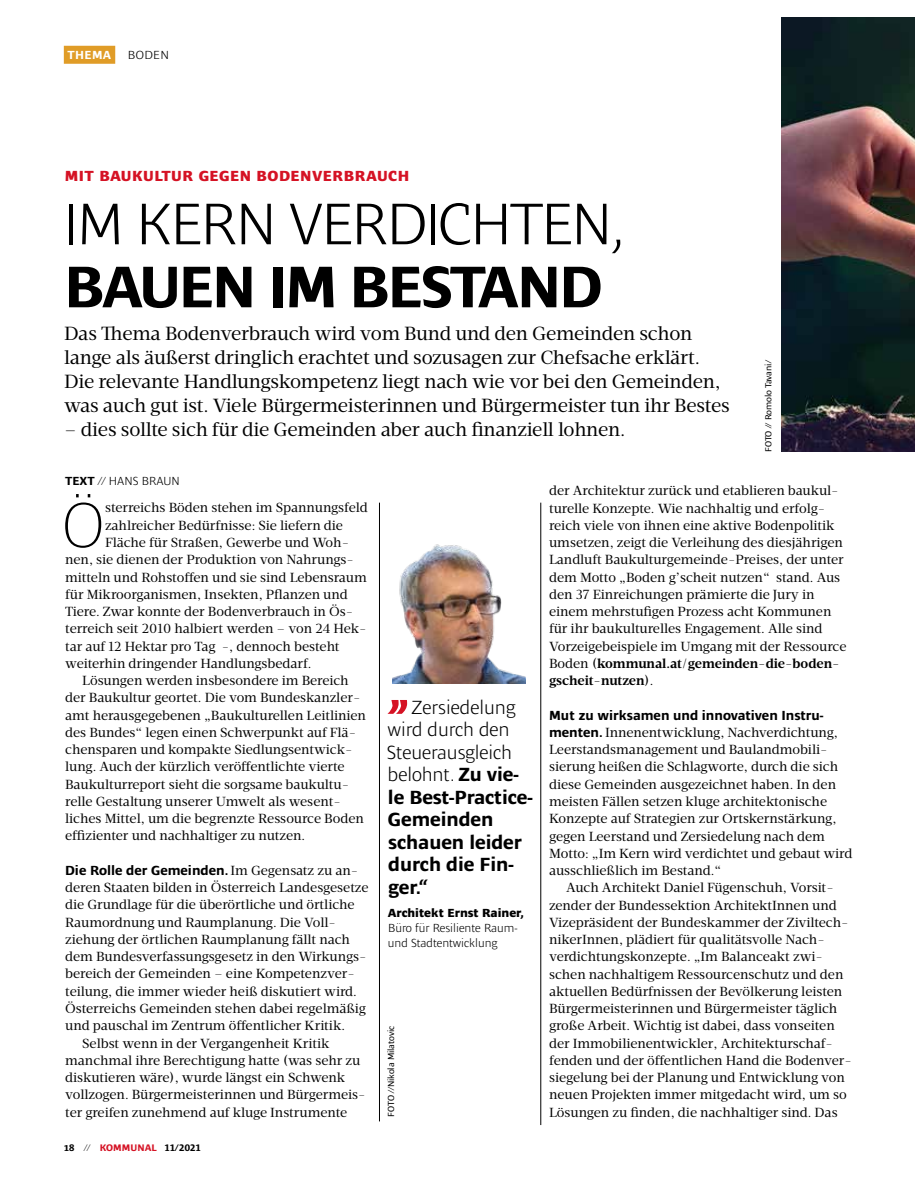
<style>
.page{position:relative;width:915px;height:1191px;background:#fff}
.page>*{position:absolute;margin:0;border:0;box-sizing:border-box;transform-origin:0 0}
.t1{font:100 64.65px "Ardoise Ptf";color:#000}
.t2{font:300 60px "Ardoise Ptf";letter-spacing:-.04em;color:#000}
.t3{font:700 60px "Ardoise Ptf";letter-spacing:-.04em;color:#000}
.t4{font:19.5px/24px "Velino Text";letter-spacing:-.015em;color:#000}
.t5{font:700 19.5px/22.5px "Ardoise Ptf";letter-spacing:-.005em;color:#000}
.t6{font:800 15px "Ardoise Ptf";letter-spacing:.03em;color:#d51224}
.t7{font:13.5px/17.2px "Velino Text";letter-spacing:-.005em;color:#000}
.t8{font:700 13.5px "Ardoise Ptf";color:#000}
.t9{font:300 12px/15px "Ardoise Ptf";color:#000}
.t10{font:800 12px "Ardoise Ptf";color:#000}
.t11{font:300 12px "Ardoise Ptf";color:#000;scale:1.04 1}
.t12{font:700 12px "Ardoise Ptf";letter-spacing:.03em;color:#fff}
.t13{font:700 9.75px "Ardoise Ptf";letter-spacing:.005em;color:#000}
.t14{font:9px "Ardoise Ptf";letter-spacing:-.01em;color:#000}
.s1{font-weight:700}
.s2{font-family:"Velino Text";font-weight:400}
.s3{font-weight:300}
.s4{color:#d51224}
.s5{font-family:"Ardoise Ptf";font-weight:700}
</style>
<div class="page">
<hr style="left:379px;top:502px;width:1px;height:619px;background:#000">
<hr style="left:540px;top:502px;width:1px;height:623px;background:#000">
<img style="left:781px;top:17px;width:133px;height:435px">
<svg style="left:387px;top:700px;width:20px;height:14px"></svg>
<img style="left:392px;top:544px;width:133px;height:139px">
<div style="left:64px;top:46px;width:51px;height:18px;background:#e09c27"></div>
<p class="t12" style="left:67px;top:46px;width:45px">THEMA</p>
<p class="t11" style="left:128px;top:46px;width:41px">BODEN</p>
<p class="t6" style="left:65px;top:165px;width:346px">MIT BAUKULTUR GEGEN BODENVERBRAUCH</p>
<h2 class="t2" style="left:63px;top:179px;width:565px">IM KERN VERDICHTEN,</h2>
<h2 class="t3" style="left:64px;top:242px;width:539px">BAUEN IM BESTAND</h2>
<p class="t4" style="left:64px;top:321px;width:667px;text-indent:58px">ema Bodenverbrauch wird vom Bund und den Gemeinden schon lange als äußerst dringlich erachtet und sozusagen zur Chefsache erklärt.<br>Die relevante Handlungskompetenz liegt nach wie vor bei den Gemeinden, was auch gut ist. Viele Bürgermeisterinnen und Bürgermeister tun ihr Bestes</p>
<h3 class="t4" style="left:64px;top:417px;width:562px">– dies sollte sich für die Gemeinden aber auch finanziell lohnen.</h3>
<h3 class="t4" style="left:64px;top:321px;width:34px">Das</h3>
<p class="t14" style="left:761px;top:452px;width:94px;rotate:-90deg">FOTO // Romolo Tavani/</p>
<p class="t9" style="left:65px;top:472px;width:116px"><span class="s1">TEXT</span> // HANS BRAUN</p>
<h1 class="t1" style="left:63px;top:477px;width:43px">Ö</h1>
<p class="t7" style="left:105px;top:499px;width:264px">sterreichs Böden stehen im Spannungsfeld</p>
<p class="t7" style="left:105px;top:516px;width:239px">zahlreicher Bedürfnisse: Sie liefern die</p>
<p class="t7" style="left:105px;top:534px;width:245px">Fläche für Straßen, Gewerbe und Woh-</p>
<p class="t7" style="left:65px;top:551px;width:290px">nen, sie dienen der Produktion von Nahrungs-</p>
<p class="t7" style="left:65px;top:568px;width:303px">mitteln und Rohstoffen und sie sind Lebensraum</p>
<p class="t7" style="left:65px;top:585px;width:284px">für Mikroorganismen, Insekten, Pflanzen und</p>
<p class="t7" style="left:65px;top:603px;width:289px">Tiere. Zwar konnte der Bodenverbrauch in Ös-</p>
<p class="t7" style="left:65px;top:620px;width:303px">terreich seit 2010 halbiert werden – von 24 Hek-</p>
<p class="t7" style="left:65px;top:637px;width:276px">tar auf 12 Hektar pro Tag -, dennoch besteht</p>
<p class="t7" style="left:65px;top:654px;width:248px">weiterhin dringender Handlungsbedarf.</p>
<p class="t7" style="left:82px;top:672px;width:268px">Lösungen werden insbesondere im Bereich</p>
<p class="t7" style="left:65px;top:689px;width:296px">der Baukultur geortet. Die vom Bundeskanzler-</p>
<p class="t7" style="left:65px;top:706px;width:302px">amt herausgegebenen „Baukulturellen Leitlinien</p>
<p class="t7" style="left:65px;top:724px;width:292px">des Bundes“ legen einen Schwerpunkt auf Flä-</p>
<p class="t7" style="left:65px;top:741px;width:289px">chensparen und kompakte Siedlungsentwick-</p>
<p class="t7" style="left:65px;top:758px;width:281px">lung. Auch der kürzlich veröffentlichte vierte</p>
<p class="t7" style="left:65px;top:775px;width:285px">Baukulturreport sieht die sorgsame baukultu-</p>
<p class="t7" style="left:65px;top:793px;width:277px">relle Gestaltung unserer Umwelt als wesent-</p>
<p class="t7" style="left:65px;top:810px;width:300px">liches Mittel, um die begrenzte Ressource Boden</p>
<p class="t7" style="left:65px;top:827px;width:241px">effizienter und nachhaltiger zu nutzen.</p>
<p class="t8" style="left:65px;top:860px;width:294px">Die Rolle der Gemeinden. <span class="s2">Im Gegensatz zu an-</span></p>
<p class="t7" style="left:65px;top:879px;width:305px">deren Staaten bilden in Österreich Landesgesetze</p>
<p class="t7" style="left:65px;top:896px;width:291px">die Grundlage für die überörtliche und örtliche</p>
<p class="t7" style="left:65px;top:913px;width:272px">Raumordnung und Raumplanung. Die Voll-</p>
<p class="t7" style="left:65px;top:931px;width:286px">ziehung der örtlichen Raumplanung fällt nach</p>
<p class="t7" style="left:65px;top:948px;width:302px">dem Bundesverfassungsgesetz in den Wirkungs-</p>
<p class="t7" style="left:65px;top:965px;width:291px">bereich der Gemeinden – eine Kompetenzver-</p>
<p class="t7" style="left:65px;top:982px;width:293px">teilung, die immer wieder heiß diskutiert wird.</p>
<p class="t7" style="left:65px;top:1000px;width:302px">Österreichs Gemeinden stehen dabei regelmäßig</p>
<p class="t7" style="left:65px;top:1017px;width:281px">und pauschal im Zentrum öffentlicher Kritik.</p>
<p class="t7" style="left:82px;top:1034px;width:249px">Selbst wenn in der Vergangenheit Kritik</p>
<p class="t7" style="left:65px;top:1051px;width:297px">manchmal ihre Berechtigung hatte (was sehr zu</p>
<p class="t7" style="left:65px;top:1069px;width:281px">diskutieren wäre), wurde längst ein Schwenk</p>
<p class="t7" style="left:65px;top:1086px;width:302px">vollzogen. Bürgermeisterinnen und Bürgermeis-</p>
<p class="t7" style="left:65px;top:1103px;width:283px">ter greifen zunehmend auf kluge Instrumente</p>
<p class="t13" style="left:64px;top:1140px;width:138px">18 <span class="s3">//</span> <span class="s4">KOMMUNAL</span> 11/2021</p>
<h3 class="t5" style="left:387px;top:694px;width:147px;text-indent:24px"><span class="s3">Zersiedelung wird durch den<br>Steuerausgleich belohnt.</span> Zu vie&shy;le Best-Practice-<br>Gemeinden schauen leider durch die Fin&shy;ger.“</h3>
<p class="t10" style="left:387px;top:904px;width:138px">Architekt Ernst Rainer,</p>
<p class="t9" style="left:388px;top:920px;width:131px">Büro für Resiliente Raum&shy;und Stadtentwicklung</p>
<p class="t14" style="left:384px;top:1116px;width:92px;rotate:-90deg">FOTO //Nikola Milatovic</p>
<p class="t7" style="left:549px;top:482px;width:299px">der Architektur zurück und etablieren baukul&shy;turelle Konzepte. Wie nachhaltig und erfolg&shy;reich viele von ihnen eine aktive Bodenpolitik umsetzen, zeigt die Verleihung des diesjährigen Landluft Baukulturgemeinde-Preises, der unter dem Motto „Boden g’scheit nutzen“ stand. Aus den 37 Einreichungen prämierte die Jury in einem mehrstufigen Prozess acht Kommunen für ihr baukulturelles Engagement. Alle sind Vorzeigebeispiele im Umgang mit der Ressource Boden (<span class="s1">kommunal.at/gemeinden-die-boden&shy;gscheit-nutzen</span>).</p>
<p class="t8" style="left:549px;top:705px;width:276px">Mut zu wirksamen und innovativen Instru-</p>
<p class="t7" style="left:549px;top:724px;width:305px"><span class="s5">menten.</span> Innenentwicklung, Nachverdichtung, Leerstandsmanagement und Baulandmobili&shy;sierung heißen die Schlagworte, durch die sich diese Gemeinden ausgezeichnet haben. In den meisten Fällen setzen kluge architektonische Konzepte auf Strategien zur Ortskernstärkung, gegen Leerstand und Zersiedelung nach dem Motto: „Im Kern wird verdichtet und gebaut wird ausschließlich im Bestand.“</p>
<p class="t7" style="left:549px;top:879px;width:304px;text-indent:17px">Auch Architekt Daniel Fügenschuh, Vorsit&shy;zender der Bundessektion ArchitektInnen und Vizepräsident der Bundeskammer der Ziviltech&shy;nikerInnen, plädiert für qualitätsvolle Nach&shy;verdichtungskonzepte. „Im Balanceakt zwi&shy;schen nachhaltigem Ressourcenschutz und den aktuellen Bedürfnissen der Bevölkerung leisten Bürgermeisterinnen und Bürgermeister täglich große Arbeit. Wichtig ist dabei, dass vonseiten der Immobilienentwickler, Architekturschaf&shy;fenden und der öffentlichen Hand die Bodenver&shy;siegelung bei der Planung und Entwicklung von neuen Projekten immer mitgedacht wird, um so Lösungen zu finden, die nachhaltiger sind. Das</p>
</div>
